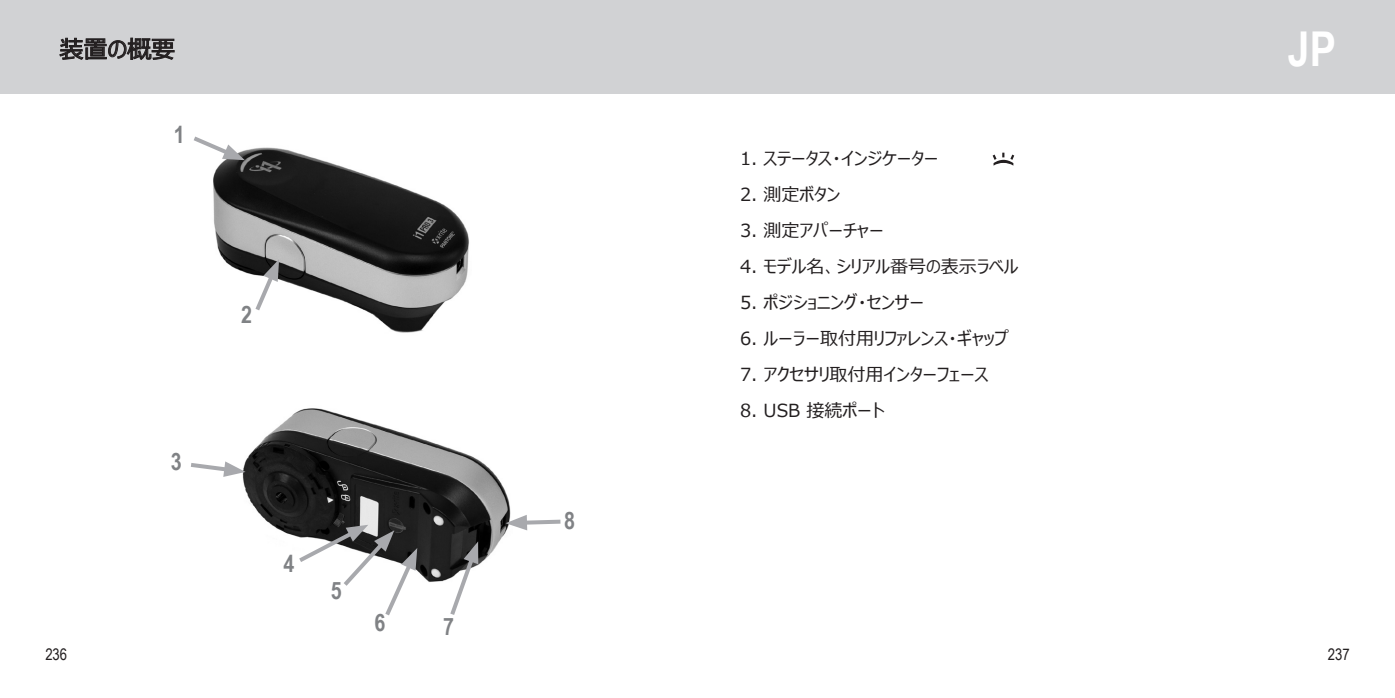
<style>
.page{position:relative;width:1395px;height:698px;background:#fff}
.page>*{position:absolute;margin:0;border:0;box-sizing:border-box;transform-origin:0 0}
.t1{font:700 48px "Arial Narrow";color:#fff}
.t2{font:700 24px "Arial Narrow";color:#808285}
.Headline{font:24px "Meiryo UI";color:#231f20}
.Headline-2{font:18px "Meiryo UI";color:#231f20}
.t3{font:16px "Arial Narrow";color:#231f20}
</style>
<div class="page">
<div style="left:0;top:0;width:1395px;height:94px;background:#d1d2d4"></div>
<svg style="left:59px;top:37px;width:116px;height:23px"></svg>
<svg style="left:992px;top:153px;width:22px;height:12px"></svg>
<img style="left:242px;top:408px;width:269px;height:174px">
<img style="left:213px;top:147px;width:256px;height:186px">
<svg style="left:191px;top:460px;width:54px;height:16px"></svg>
<svg style="left:252px;top:259px;width:27px;height:56px"></svg>
<svg style="left:194px;top:136px;width:51px;height:24px"></svg>
<svg style="left:295px;top:524px;width:122px;height:92px"></svg>
<svg style="left:447px;top:541px;width:31px;height:74px"></svg>
<svg style="left:505px;top:514px;width:56px;height:16px"></svg>
<p class="Headline" style="left:60px;top:32px;width:117px">装置の概要</p>
<p class="t2" style="left:174px;top:116px;width:12px">1</p>
<p class="t2" style="left:171px;top:443px;width:12px">3</p>
<p class="t2" style="left:241px;top:296px;width:12px">2</p>
<p class="t2" style="left:283px;top:545px;width:12px">4</p>
<p class="t2" style="left:331px;top:572px;width:12px">5</p>
<p class="t2" style="left:374px;top:603px;width:12px">6</p>
<p class="t2" style="left:443px;top:608px;width:12px">7</p>
<p class="t2" style="left:564px;top:502px;width:12px">8</p>
<p class="Headline-2" style="left:740px;top:146px;width:200px">1. ステータス・インジケーター</p>
<p class="Headline-2" style="left:740px;top:182px;width:102px">2. 測定ボタン</p>
<p class="Headline-2" style="left:740px;top:218px;width:145px">3. 測定アパーチャー</p>
<p class="Headline-2" style="left:740px;top:254px;width:280px">4. モデル名、シリアル番号の表示ラベル</p>
<p class="Headline-2" style="left:740px;top:290px;width:186px">5. ポジショニング・センサー</p>
<p class="Headline-2" style="left:740px;top:326px;width:269px">6. ルーラー取付用リファレンス・ギャップ</p>
<p class="Headline-2" style="left:740px;top:362px;width:250px">7. アクセサリ取付用インターフェース</p>
<p class="Headline-2" style="left:740px;top:398px;width:146px">8. USB 接続ポート</p>
<h1 class="t1" style="left:1288px;top:13px;width:50px">JP</h1>
<p class="t3" style="left:45px;top:642px;width:23px">236</p>
<p class="t3" style="left:1327px;top:642px;width:23px">237</p>
</div>
